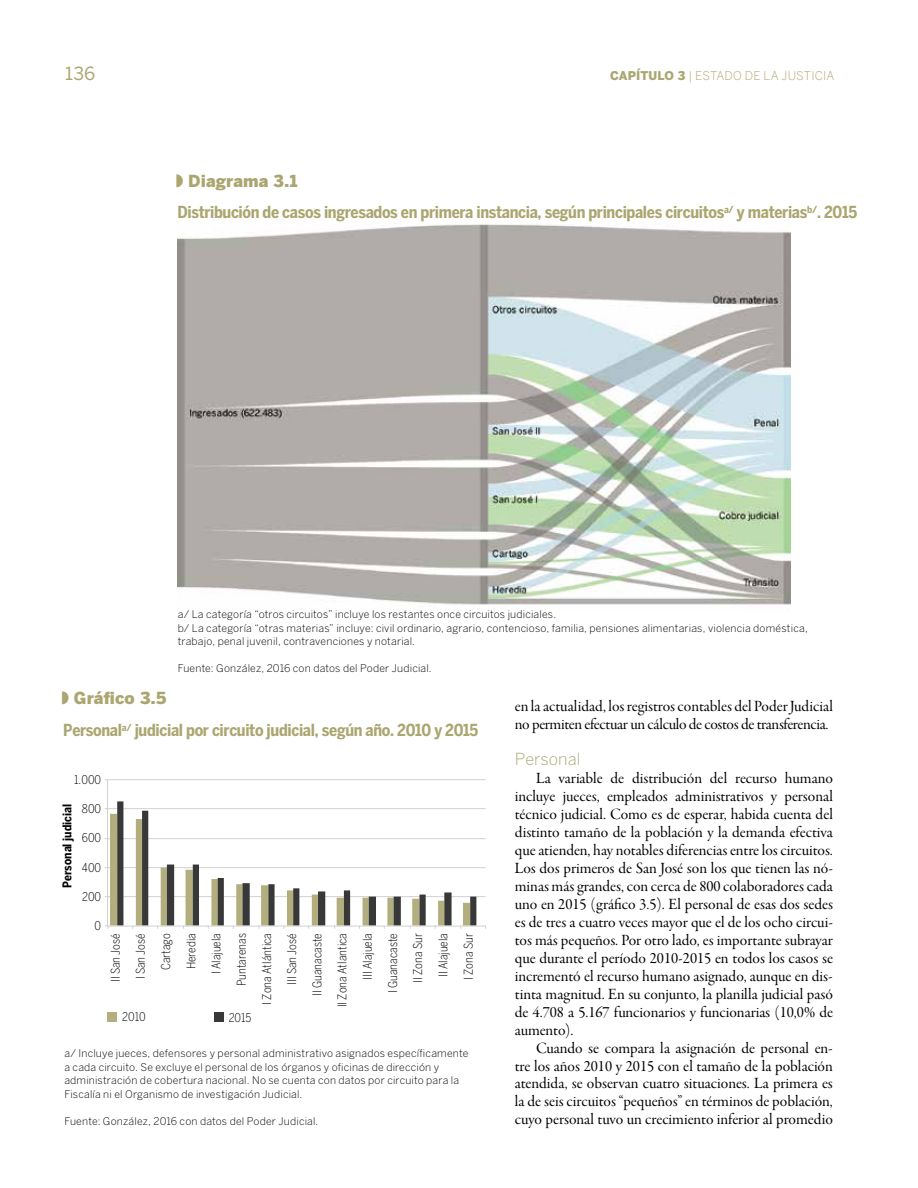
<style>
.page{position:relative;width:918px;height:1188px;background:#fff}
.page>*{position:absolute;margin:0;border:0;box-sizing:border-box;transform-origin:0 0}
.t1{font:18px "Benton Sans";color:#aba670}
.t2{font:700 16.5px "Benton Sans Cond";letter-spacing:-.02em;color:#aba670}
.t3{font:900 16.5px "Benton Sans";color:#aba670}
.t4{font:300 16.5px "Benton Sans";color:#aba670}
.t5{font:15.75px/18px "Garamond Premr Pro Subh";color:#000;text-align:justify}
.t6{font:300 12px/25.2px "Benton Sans Cond";color:#000;text-align:right}
.t7{font:300 12px "Benton Sans";letter-spacing:.01em;color:#aba670}
.t8{font:700 12px "Benton Sans Cond";color:#000}
.t9{font:300 10.5px/13.5px "Benton Sans";letter-spacing:.015em;color:#000}
.s1{font-weight:900}
</style>
<div class="page">
<div style="left:108px;top:1012px;width:9px;height:10px;background:#b3ae7e"></div>
<div style="left:214px;top:1012px;width:10px;height:10px;background:#383838"></div>
<hr style="left:108px;top:896px;width:378px;height:1px;background:#d1d1d1">
<hr style="left:108px;top:867px;width:378px;height:1px;background:#d1d1d1">
<hr style="left:108px;top:838px;width:378px;height:1px;background:#d1d1d1">
<hr style="left:108px;top:808px;width:378px;height:1px;background:#d1d1d1">
<hr style="left:108px;top:779px;width:378px;height:1px;background:#d1d1d1">
<svg style="left:117px;top:801px;width:359px;height:125px"></svg>
<hr style="left:107px;top:780px;width:1px;height:146px;background:#d1d1d1">
<hr style="left:108px;top:926px;width:378px;height:1px;background:#d1d1d1">
<svg style="left:105px;top:808px;width:365px;height:121px"></svg>
<img style="left:178px;top:223px;width:612px;height:382px">
<p class="t1" style="left:65px;top:62px;width:32px">136</p>
<p class="t7" style="left:610px;top:68px;width:226px"><span class="s1">CAPÍTULO 3</span> | ESTADO DE LA JUSTICIA</p>
<p class="t3" style="left:176px;top:171px;width:123px">◗ Diagrama 3.1</p>
<p class="t2" style="left:177px;top:203px;width:681px">Distribución de casos ingresados en primera instancia, según principales circuitos<sup>a/</sup> y materias<sup>b/</sup>. 2015</p>
<p class="t9" style="left:178px;top:608px;width:632px">a/ La categoría “otros circuitos” incluye los restantes once circuitos judiciales.<br>b/ La categoría “otras materias” incluye: civil ordinario, agrario, contencioso, familia, pensiones alimentarias, violencia doméstica, trabajo, penal juvenil, contravenciones y notarial.</p>
<p class="t9" style="left:178px;top:662px;width:256px">Fuente: González, 2016 con datos del Poder Judicial.</p>
<p class="t3" style="left:61px;top:689px;width:107px">◗ Gráfico 3.5</p>
<p class="t2" style="left:63px;top:720px;width:417px">Personal<sup>a/</sup> judicial por circuito judicial, según año. 2010 y 2015</p>
<p class="t6" style="left:74px;top:767px;width:28px">1.000</p>
<p class="t8" style="left:60px;top:888px;width:86px;rotate:-90deg">Personal judicial</p>
<p class="t6" style="left:82px;top:796px;width:21px">800</p>
<p class="t6" style="left:82px;top:825px;width:21px">600</p>
<p class="t6" style="left:82px;top:855px;width:21px">400</p>
<p class="t6" style="left:82px;top:884px;width:21px">200</p>
<p class="t6" style="left:95px;top:913px;width:8px">0</p>
<p class="t6" style="left:103px;top:1007px;width:76px;rotate:-90deg">II San José<br>I San José<br>Cartago<br>Heredia<br>I Alajuela<br>Puntarenas<br>I Zona Atlántica<br>III San José<br>II Guanacaste<br>II Zona Atlantica<br>III Alajuela<br>I Guanacaste<br>II Zona Sur<br>II Alajuela<br>I Zona Sur</p>
<p class="t6" style="left:122px;top:1004px;width:25px">2010</p>
<p class="t6" style="left:229px;top:1005px;width:24px">2015</p>
<p class="t9" style="left:64px;top:1046px;width:406px">a/ Incluye jueces, defensores y personal administrativo asignados específicamente a cada circuito. Se excluye el personal de los órganos y oficinas de dirección y administración de cobertura nacional. No se cuenta con datos por circuito para la Fiscalía ni el Organismo de investigación Judicial.</p>
<p class="t9" style="left:64px;top:1114px;width:256px">Fuente: González, 2016 con datos del Poder Judicial.</p>
<p class="t5" style="left:515px;top:698px;width:320px">en la actualidad, los registros contables del Poder Judicial no permiten efectuar un cálculo de costos de transferencia.</p>
<p class="t4" style="left:515px;top:749px;width:67px">Personal</p>
<p class="t5" style="left:515px;top:770px;width:320px;text-indent:21px">La variable de distribución del recurso humano incluye jueces, empleados administrativos y personal técnico judicial. Como es de esperar, habida cuenta del distinto tamaño de la población y la demanda efectiva que atienden, hay notables diferencias entre los circuitos.<br>Los dos primeros de San José son los que tienen las nó&shy;minas más grandes, con cerca de 800 colaboradores cada uno en 2015 (gráfico 3.5). El personal de esas dos sedes es de tres a cuatro veces mayor que el de los ocho circui&shy;tos más pequeños. Por otro lado, es importante subrayar que durante el período 2010-2015 en todos los casos se incrementó el recurso humano asignado, aunque en dis&shy;tinta magnitud. En su conjunto, la planilla judicial pasó de 4.708 a 5.167 funcionarios y funcionarias (10,0% de aumento).</p>
<p class="t5" style="left:515px;top:1039px;width:320px;text-indent:21px">Cuando se compara la asignación de personal en&shy;tre los años 2010 y 2015 con el tamaño de la población atendida, se observan cuatro situaciones. La primera es la de seis circuitos “pequeños” en términos de población, cuyo personal tuvo un crecimiento inferior al promedio</p>
</div>
